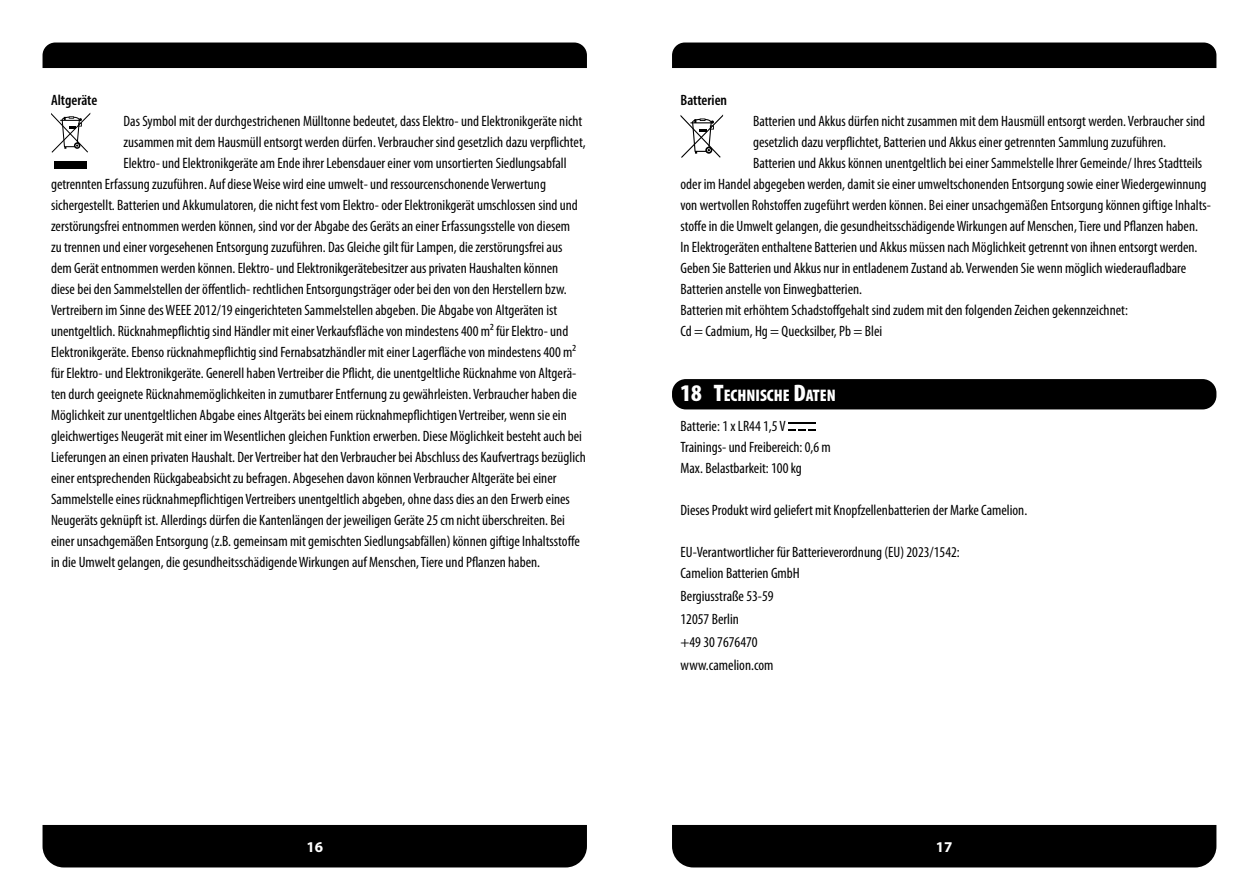
<style>
.page{position:relative;width:1259px;height:893px;background:#fff}
.page>*{position:absolute;margin:0;border:0;box-sizing:border-box;transform-origin:0 0}
.t1{font:900 condensed 16.8px "Myriad Pro";color:#fff}
.t2{font:condensed 15px/21px "Myriad Pro";color:#000}
.t3{font:600 condensed 15px "Myriad Pro";color:#000}
.t4{font:700 15px "Myriad Pro";color:#fff}
.s1{font-size:24px}
</style>
<div class="page">
<div style="left:43px;top:43px;width:544px;height:25px;background:#000"></div>
<div style="left:672px;top:43px;width:544px;height:25px;background:#000"></div>
<div style="left:43px;top:825px;width:544px;height:42px;background:#000"></div>
<div style="left:672px;top:825px;width:544px;height:42px;background:#000"></div>
<div style="left:54px;top:161px;width:33px;height:8px;background:#000"></div>
<svg style="left:51px;top:113px;width:39px;height:40px"></svg>
<div style="left:672px;top:379px;width:544px;height:30px;background:#000;border-radius:14px"></div>
<svg style="left:680px;top:114px;width:43px;height:44px"></svg>
<svg style="left:788px;top:429px;width:27px;height:2px"></svg>
<hr style="left:788px;top:422px;width:27px;height:2px;background:#000">
<p class="t3" style="left:51px;top:91px;width:48px">Altgeräte</p>
<p class="t2" style="left:124px;top:110px;width:460px">Das Symbol mit der durchgestrichenen Mülltonne bedeutet, dass Elektro- und Elektronikgeräte nicht</p>
<p class="t2" style="left:124px;top:131px;width:463px">zusammen mit dem Hausmüll entsorgt werden dürfen. Verbraucher sind gesetzlich dazu verpflichtet,</p>
<p class="t2" style="left:124px;top:152px;width:444px">Elektro- und Elektronikgeräte am Ende ihrer Lebensdauer einer vom unsortierten Siedlungsabfall</p>
<p class="t2" style="left:51px;top:173px;width:496px">getrennten Erfassung zuzuführen. Auf diese Weise wird eine umwelt- und ressourcenschonende Verwertung</p>
<p class="t2" style="left:51px;top:194px;width:528px">sichergestellt. Batterien und Akkumulatoren, die nicht fest vom Elektro- oder Elektronikgerät umschlossen sind und</p>
<p class="t2" style="left:51px;top:215px;width:521px">zerstörungsfrei entnommen werden können, sind vor der Abgabe des Geräts an einer Erfassungsstelle von diesem</p>
<p class="t2" style="left:51px;top:236px;width:513px">zu trennen und einer vorgesehenen Entsorgung zuzuführen. Das Gleiche gilt für Lampen, die zerstörungsfrei aus</p>
<p class="t2" style="left:51px;top:257px;width:509px">dem Gerät entnommen werden können. Elektro- und Elektronikgerätebesitzer aus privaten Haushalten können</p>
<p class="t2" style="left:51px;top:278px;width:517px">diese bei den Sammelstellen der öffentlich- rechtlichen Entsorgungsträger oder bei den von den Herstellern bzw.</p>
<p class="t2" style="left:51px;top:299px;width:508px">Vertreibern im Sinne des WEEE 2012/19 eingerichteten Sammelstellen abgeben. Die Abgabe von Altgeräten ist</p>
<p class="t2" style="left:51px;top:320px;width:519px">unentgeltlich. Rücknahmepflichtig sind Händler mit einer Verkaufsfläche von mindestens 400 m² für Elektro- und</p>
<p class="t2" style="left:51px;top:341px;width:526px">Elektronikgeräte. Ebenso rücknahmepflichtig sind Fernabsatzhändler mit einer Lagerfläche von mindestens 400 m²</p>
<p class="t2" style="left:51px;top:362px;width:527px">für Elektro- und Elektronikgeräte. Generell haben Vertreiber die Pflicht, die unentgeltliche Rücknahme von Altgerä-</p>
<p class="t2" style="left:51px;top:383px;width:527px">ten durch geeignete Rücknahmemöglichkeiten in zumutbarer Entfernung zu gewährleisten. Verbraucher haben die</p>
<p class="t2" style="left:51px;top:404px;width:517px">Möglichkeit zur unentgeltlichen Abgabe eines Altgeräts bei einem rücknahmepflichtigen Vertreiber, wenn sie ein</p>
<p class="t2" style="left:51px;top:425px;width:532px">gleichwertiges Neugerät mit einer im Wesentlichen gleichen Funktion erwerben. Diese Möglichkeit besteht auch bei</p>
<p class="t2" style="left:51px;top:446px;width:536px">Lieferungen an einen privaten Haushalt. Der Vertreiber hat den Verbraucher bei Abschluss des Kaufvertrags bezüglich</p>
<p class="t2" style="left:51px;top:467px;width:507px">einer entsprechenden Rückgabeabsicht zu befragen. Abgesehen davon können Verbraucher Altgeräte bei einer</p>
<p class="t2" style="left:51px;top:488px;width:520px">Sammelstelle eines rücknahmepflichtigen Vertreibers unentgeltlich abgeben, ohne dass dies an den Erwerb eines</p>
<p class="t2" style="left:51px;top:509px;width:515px">Neugeräts geknüpft ist. Allerdings dürfen die Kantenlängen der jeweiligen Geräte 25 cm nicht überschreiten. Bei</p>
<p class="t2" style="left:51px;top:530px;width:530px">einer unsachgemäßen Entsorgung (z.B. gemeinsam mit gemischten Siedlungsabfällen) können giftige Inhaltsstoffe</p>
<p class="t2" style="left:51px;top:551px;width:490px">in die Umwelt gelangen, die gesundheitsschädigende Wirkungen auf Menschen, Tiere und Pflanzen haben.</p>
<p class="t3" style="left:680px;top:91px;width:48px">Batterien</p>
<p class="t2" style="left:753px;top:110px;width:453px">Batterien und Akkus dürfen nicht zusammen mit dem Hausmüll entsorgt werden. Verbraucher sind</p>
<p class="t2" style="left:753px;top:131px;width:414px">gesetzlich dazu verpflichtet, Batterien und Akkus einer getrennten Sammlung zuzuführen.</p>
<p class="t2" style="left:753px;top:152px;width:451px">Batterien und Akkus können unentgeltlich bei einer Sammelstelle Ihrer Gemeinde/ Ihres Stadtteils</p>
<p class="t2" style="left:680px;top:173px;width:527px">oder im Handel abgegeben werden, damit sie einer umweltschonenden Entsorgung sowie einer Wiedergewinnung</p>
<p class="t2" style="left:680px;top:194px;width:532px">von wertvollen Rohstoffen zugeführt werden können. Bei einer unsachgemäßen Entsorgung können giftige Inhalts-</p>
<p class="t2" style="left:680px;top:215px;width:519px">stoffe in die Umwelt gelangen, die gesundheitsschädigende Wirkungen auf Menschen, Tiere und Pflanzen haben.</p>
<p class="t2" style="left:680px;top:236px;width:518px">In Elektrogeräten enthaltene Batterien und Akkus müssen nach Möglichkeit getrennt von ihnen entsorgt werden.</p>
<p class="t2" style="left:680px;top:257px;width:507px">Geben Sie Batterien und Akkus nur in entladenem Zustand ab. Verwenden Sie wenn möglich wiederaufladbare</p>
<p class="t2" style="left:680px;top:278px;width:183px">Batterien anstelle von Einwegbatterien.</p>
<p class="t2" style="left:680px;top:299px;width:449px">Batterien mit erhöhtem Schadstoffgehalt sind zudem mit den folgenden Zeichen gekennzeichnet:</p>
<p class="t2" style="left:680px;top:320px;width:203px">Cd = Cadmium, Hg = Quecksilber, Pb = Blei</p>
<p class="t1" style="left:680px;top:385px;width:134px"><span class="s1">18 T</span>ECHNISCHE <span class="s1">D</span>ATEN</p>
<p class="t2" style="left:680px;top:415px;width:152px">Batterie: 1 x LR44 1,5 V<br>Trainings- und Freibereich: 0,6 m<br>Max. Belastbarkeit: 100 kg</p>
<p class="t2" style="left:680px;top:499px;width:348px">Dieses Produkt wird geliefert mit Knopfzellenbatterien der Marke Camelion.</p>
<p class="t2" style="left:680px;top:541px;width:281px">EU-Verantwortlicher für Batterieverordnung (EU) 2023/1542:<br>Camelion Batterien GmbH</p>
<p class="t2" style="left:680px;top:584px;width:95px;line-height:23.1px">Bergiusstraße 53-59<br>12057 Berlin<br>+49 30 7676470 www.camelion.com</p>
<p class="t4" style="left:306px;top:837px;width:18px">16</p>
<p class="t4" style="left:936px;top:837px;width:18px">17</p>
</div>
